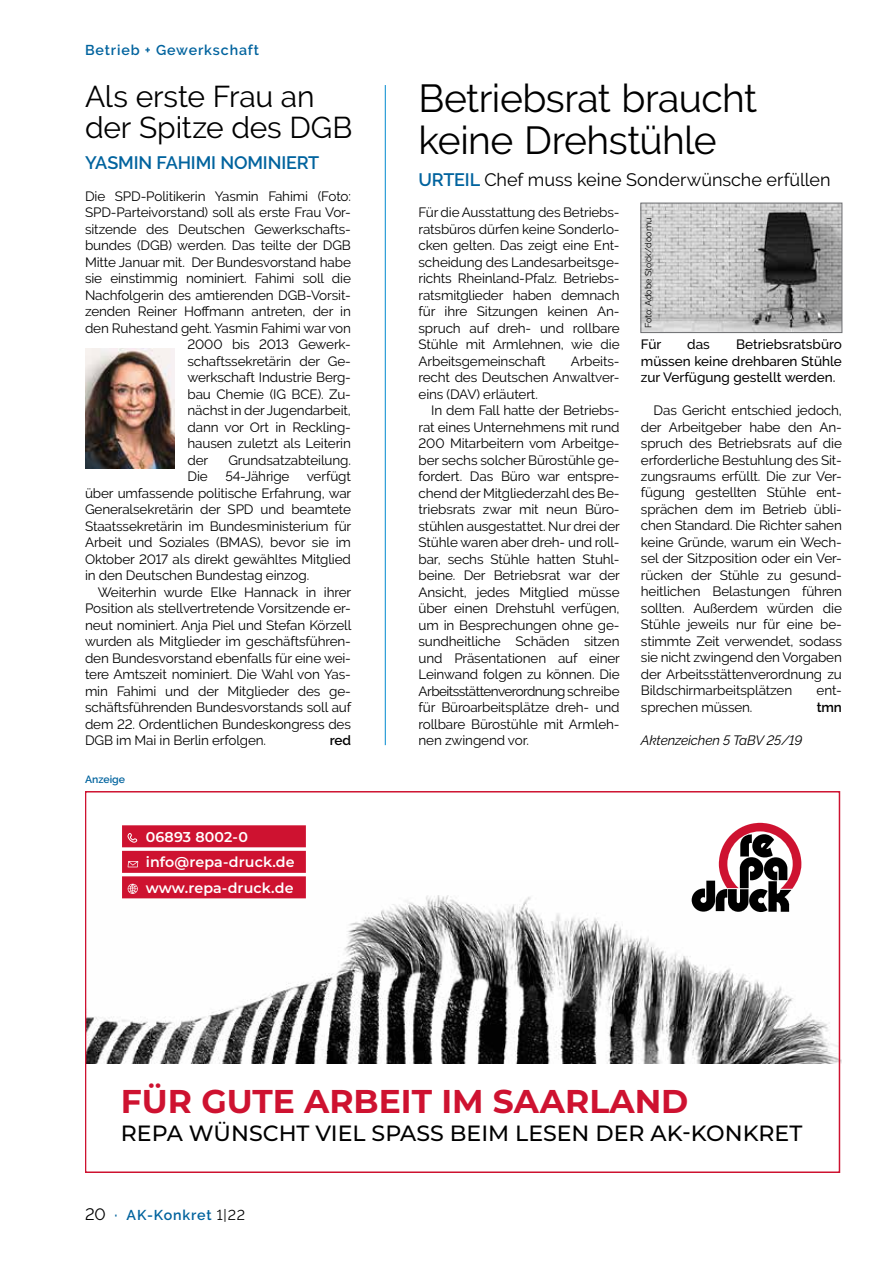
<style>
.page{position:relative;width:893px;height:1263px;background:#fff}
.page>*{position:absolute;margin:0;border:0;box-sizing:border-box;transform-origin:0 0}
.t1{font:39px/42px "Raleway";letter-spacing:-.015em;color:#000}
.t2{font:700 33px "Montserrat";color:#ce1230}
.t3{font:30px/31.5px "Raleway";letter-spacing:-.005em;color:#000}
.t4{font:500 22.05px "Montserrat";color:#000}
.t5{font:18px "Raleway";letter-spacing:-.005em;color:#000}
.t6{font:600 18px "Raleway";letter-spacing:-.01em;color:#00639e}
.t7{font:600 14.25px/25.5px "Montserrat";letter-spacing:.01em;color:#fff}
.t8{font:600 14.25px "Raleway";letter-spacing:.06em;color:#00639e}
.t9{font:13.5px/16.5px "Raleway";letter-spacing:-.01em;color:#000;text-align:justify}
.t10{font:500 13.5px/16.5px "Raleway";color:#000;text-align:justify}
.t11{font:italic 13.5px "Raleway";letter-spacing:-.01em;color:#000}
.t12{font:600 13.5px "Raleway";letter-spacing:-.01em;color:#000}
.t13{font:600 10.5px "Raleway";color:#00639e}
.t14{font:9px "Raleway";color:#000}
.s1{font-weight:600;color:#00639e}
.s2{font-weight:400;font-size:16.5px;color:#000}
.s3{font-weight:400;color:#000}
</style>
<div class="page">
<img style="left:643px;top:205px;width:197px;height:126px">
<div style="left:641px;top:203px;width:201px;height:130px;border:1px solid #6d6e71"></div>
<img style="left:87px;top:880px;width:755px;height:183px">
<svg style="left:692px;top:823px;width:109px;height:89px"></svg>
<div style="left:122px;top:825px;width:184px;height:22px;background:#ce1230"></div>
<div style="left:122px;top:851px;width:184px;height:22px;background:#ce1230"></div>
<div style="left:122px;top:876px;width:184px;height:22px;background:#ce1230"></div>
<svg style="left:128px;top:833px;width:10px;height:10px"></svg>
<svg style="left:128px;top:861px;width:10px;height:6px"></svg>
<svg style="left:128px;top:884px;width:10px;height:10px"></svg>
<hr style="left:385px;top:85px;width:1px;height:660px;background:#0089cf">
<img style="left:85px;top:349px;width:90px;height:119px">
<p class="t8" style="left:85px;top:41px;width:175px">Betrieb + Gewerkschaft</p>
<h3 class="t3" style="left:85px;top:80px;width:269px">Als erste Frau an der Spitze des DGB</h3>
<h3 class="t6" style="left:85px;top:152px;width:236px">YASMIN FAHIMI NOMINIERT</h3>
<p class="t9" style="left:85px;top:187px;width:267px">Die SPD-Politikerin Yasmin Fahimi (Foto:</p>
<p class="t9" style="left:85px;top:204px;width:267px">SPD-Parteivorstand) soll als erste Frau Vor-</p>
<p class="t9" style="left:85px;top:220px;width:267px">sitzende des Deutschen Gewerkschafts-</p>
<p class="t9" style="left:85px;top:237px;width:267px">bundes (DGB) werden. Das teilte der DGB</p>
<p class="t9" style="left:85px;top:253px;width:267px">Mitte Januar mit. Der Bundesvorstand habe</p>
<p class="t9" style="left:85px;top:270px;width:267px">sie einstimmig nominiert. Fahimi soll die</p>
<p class="t9" style="left:85px;top:286px;width:267px">Nachfolgerin des amtierenden DGB-Vorsit-</p>
<p class="t9" style="left:85px;top:303px;width:267px">zenden Reiner Hoffmann antreten, der in</p>
<p class="t9" style="left:85px;top:319px;width:267px">den Ruhestand geht. Yasmin Fahimi war von</p>
<p class="t9" style="left:188px;top:336px;width:165px">2000 bis 2013 Gewerk-</p>
<p class="t9" style="left:188px;top:352px;width:165px">schaftssekretärin der Ge-</p>
<p class="t9" style="left:188px;top:369px;width:165px">werkschaft Industrie Berg-</p>
<p class="t9" style="left:188px;top:385px;width:165px">bau Chemie (IG BCE). Zu-</p>
<p class="t9" style="left:188px;top:402px;width:165px">nächst in der Jugendarbeit,</p>
<p class="t9" style="left:188px;top:418px;width:165px">dann vor Ort in Reckling-</p>
<p class="t9" style="left:188px;top:435px;width:165px">hausen zuletzt als Leiterin</p>
<p class="t9" style="left:188px;top:451px;width:22px">der</p>
<p class="t9" style="left:228px;top:451px;width:124px">Grundsatzabteilung.</p>
<p class="t9" style="left:188px;top:468px;width:22px">Die</p>
<p class="t9" style="left:225px;top:468px;width:66px">54-Jährige</p>
<p class="t9" style="left:85px;top:468px;width:268px;text-indent:222px">verfügt über umfassende politische Erfahrung, war Generalsekretärin der SPD und beamtete Staatssekretärin im Bundesministerium für Arbeit und Soziales (BMAS), bevor sie im Oktober 2017 als direkt gewähltes Mitglied in den Deutschen Bundestag einzog.</p>
<p class="t9" style="left:85px;top:583px;width:268px;text-indent:13px">Weiterhin wurde Elke Hannack in ihrer Position als stellvertretende Vorsitzende er&shy;neut nominiert. Anja Piel und Stefan Körzell wurden als Mitglieder im geschäftsführen&shy;den Bundesvorstand ebenfalls für eine wei&shy;tere Amtszeit nominiert. Die Wahl von Yas&shy;min Fahimi und der Mitglieder des ge&shy;schäftsführenden Bundesvorstands soll auf dem 22. Ordentlichen Bundeskongress des DGB im Mai in Berlin erfolgen.</p>
<p class="t12" style="left:330px;top:732px;width:23px">red</p>
<p class="t13" style="left:85px;top:773px;width:42px">Anzeige</p>
<p class="t7" style="left:146px;top:823px;width:150px">06893 8002-0 info@repa-druck.de www.repa-druck.de</p>
<h1 class="t1" style="left:419px;top:77px;width:340px">Betriebsrat braucht keine Drehstühle</h1>
<h3 class="t5" style="left:419px;top:169px;width:413px"><span class="s1">URTEIL</span> Chef muss keine Sonderwünsche erfüllen</h3>
<p class="t9" style="left:419px;top:204px;width:203px">Für die Ausstattung des Betriebs&shy;ratsbüros dürfen keine Sonderlo&shy;cken gelten. Das zeigt eine Ent&shy;scheidung des Landesarbeitsge&shy;richts Rheinland-Pfalz. Betriebs&shy;ratsmitglieder haben demnach für ihre Sitzungen keinen An&shy;spruch auf dreh- und rollbare Stühle mit Armlehnen, wie die Arbeitsgemeinschaft</p>
<p class="t14" style="left:643px;top:328px;width:112px;rotate:-90deg">Foto: Adobe Stock/doomu</p>
<p class="t10" style="left:641px;top:336px;width:203px;text-indent:95px">Betriebsratsbüro müssen keine drehbaren Stühle zur Verfügung gestellt werden.</p>
<p class="t10" style="left:641px;top:336px;width:22px">Für</p>
<p class="t10" style="left:687px;top:336px;width:24px">das</p>
<p class="t9" style="left:419px;top:352px;width:203px;text-indent:152px">Arbeits&shy;recht des Deutschen Anwaltver&shy;eins (DAV) erläutert.</p>
<p class="t9" style="left:419px;top:402px;width:203px;text-indent:13px">In dem Fall hatte der Betriebs&shy;rat eines Unternehmens mit rund 200 Mitarbeitern vom Arbeitge&shy;ber sechs solcher Bürostühle ge&shy;fordert. Das Büro war entspre&shy;chend der Mitgliederzahl des Be&shy;triebsrats zwar mit neun Büro&shy;stühlen ausgestattet. Nur drei der Stühle waren aber dreh- und roll&shy;bar, sechs Stühle hatten Stuhl&shy;beine. Der Betriebsrat war der Ansicht, jedes Mitglied müsse über einen Drehstuhl verfügen, um in Besprechungen ohne ge&shy;sundheitliche Schäden sitzen und Präsentationen auf einer Leinwand folgen zu können. Die Arbeitsstättenverordnung schreibe für Büroarbeitsplätze dreh- und rollbare Bürostühle mit Armleh&shy;nen zwingend vor.</p>
<p class="t9" style="left:641px;top:402px;width:203px;text-indent:13px">Das Gericht entschied jedoch, der Arbeitgeber habe den An&shy;spruch des Betriebsrats auf die erforderliche Bestuhlung des Sit&shy;zungsraums erfüllt. Die zur Ver&shy;fügung gestellten Stühle ent&shy;sprächen dem im Betrieb übli&shy;chen Standard. Die Richter sahen keine Gründe, warum ein Wech&shy;sel der Sitzposition oder ein Ver&shy;rücken der Stühle zu gesund&shy;heitlichen Belastungen führen sollten. Außerdem würden die Stühle jeweils nur für eine be&shy;stimmte Zeit verwendet, sodass sie nicht zwingend den Vorgaben der Arbeitsstättenverordnung zu Bildschirmarbeitsplätzen</p>
<p class="t9" style="left:816px;top:682px;width:27px">ent-</p>
<p class="t9" style="left:641px;top:699px;width:113px">sprechen müssen.</p>
<p class="t12" style="left:817px;top:699px;width:27px">tmn</p>
<p class="t11" style="left:641px;top:732px;width:163px">Aktenzeichen 5 TaBV 25/19</p>
<h2 class="t2" style="left:121px;top:1077px;width:569px">FÜR GUTE ARBEIT IM SAARLAND</h2>
<h3 class="t4" style="left:121px;top:1118px;width:683px">REPA WÜNSCHT VIEL SPASS BEIM LESEN DER AK-KONKRET</h3>
<p class="t8" style="left:85px;top:1207px;width:162px"><span class="s2">20</span> · AK-Konkret <span class="s3">1|22</span></p>
</div>
